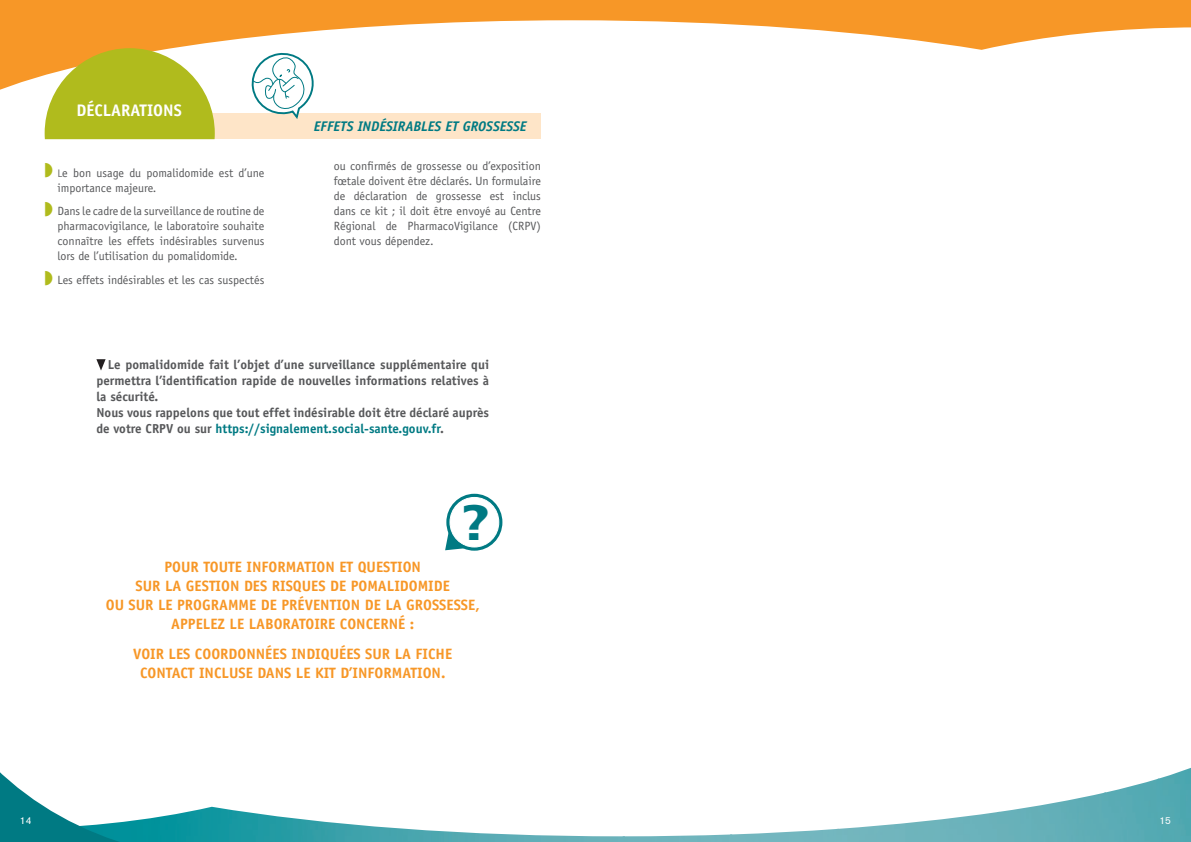
<style>
.page{position:relative;width:1191px;height:842px;background:#fff}
.page>*{position:absolute;margin:0;border:0;box-sizing:border-box;transform-origin:0 0}
.t1{font:700 47.7px "Lucida Sans";color:#007a83}
.t2{font:700 16.8px "Officina Sans Std";color:#fff}
.t3{font:700 15px/19px "Officina Sans Std";color:#f79727;text-align:center}
.t4{font:italic 700 14px "Officina Sans Std";color:#007a83}
.t5{font:700 13px/16px "Officina Sans Std";color:#57585a}
.t6{font:12px/15px "Officina Sans Std";color:#57585a;text-align:justify}
.t7{font:10px "Akzidenz Grotesk BE";color:#fff}
.s1{font-size:11px;color:#69696c}
.s2{color:#007a83}
</style>
<div class="page">
<img style="left:779px;top:829px;width:57px;height:13px">
<img style="left:836px;top:812px;width:161px;height:30px">
<img style="left:997px;top:793px;width:106px;height:49px">
<img style="left:1103px;top:779px;width:54px;height:63px">
<img style="left:1157px;top:768px;width:34px;height:74px">
<svg style="left:0;top:772px;width:779px;height:70px"></svg>
<svg style="left:0;top:0;width:1191px;height:90px"></svg>
<div style="left:63px;top:113px;width:478px;height:26px;background:#fee5c8"></div>
<svg style="left:96px;top:359px;width:10px;height:12px"></svg>
<svg style="left:447px;top:495px;width:54px;height:55px"></svg>
<div style="left:446px;top:494px;width:56px;height:57px;border:2px solid #007a83;border-radius:50%"></div>
<div style="left:450px;top:497px;width:49px;height:50px;background:#fff;border-radius:50%"></div>
<div style="left:450px;top:497px;width:49px;height:50px;border:1px solid #fff;border-radius:50%"></div>
<svg style="left:445px;top:530px;width:23px;height:20px"></svg>
<svg style="left:248px;top:50px;width:68px;height:69px"></svg>
<svg style="left:44px;top:48px;width:171px;height:92px;background:#c0c13d"></svg>
<h2 class="t2" style="left:77px;top:100px;width:107px">DÉCLARATIONS</h2>
<p class="t6" style="left:57px;top:165px;width:208px"><span class="s1">L</span>e bon usage du pomalidomide est d’une importance majeure.</p>
<p class="t6" style="left:57px;top:204px;width:208px">Dans le cadre de la surveillance de routine de pharmacovigilance, le laboratoire souhaite connaître les effets indésirables survenus lors de l’utilisation du pomalidomide.</p>
<p class="t6" style="left:57px;top:272px;width:208px">Les effets indésirables et les cas suspectés</p>
<p class="t4" style="left:314px;top:118px;width:214px">EFFETS INDÉSIRABLES ET GROSSESSE</p>
<p class="t6" style="left:334px;top:159px;width:208px">ou confirmés de grossesse ou d’exposition fœtale doivent être déclarés. Un formulaire de déclaration de grossesse est inclus dans ce kit ; il doit être envoyé au Centre Régional de PharmacoVigilance (CRPV) dont vous dépendez.</p>
<p class="t5" style="left:96px;top:356px;width:394px;text-indent:11px">Le pomalidomide fait l’objet d’une surveillance supplémentaire qui permettra l’identification rapide de nouvelles informations relatives à la sécurité.<br>Nous vous rappelons que tout effet indésirable doit être déclaré auprès de votre CRPV ou sur <span class="s2">https://signalement.social-sante.gouv.fr</span>.</p>
<h1 class="t1" style="left:462px;top:494px;width:29px">?</h1>
<p class="t3" style="left:106px;top:557px;width:375px">POUR TOUTE INFORMATION ET QUESTION<br>SUR LA GESTION DES RISQUES DE POMALIDOMIDE<br>OU SUR LE PROGRAMME DE PRÉVENTION DE LA GROSSESSE, APPELEZ LE LABORATOIRE CONCERNÉ :</p>
<p class="t3" style="left:133px;top:644px;width:320px">VOIR LES COORDONNÉES INDIQUÉES SUR LA FICHE<br>CONTACT INCLUSE DANS LE KIT D’INFORMATION.</p>
<p class="t7" style="left:20px;top:814px;width:13px">14</p>
<p class="t7" style="left:1159px;top:814px;width:13px">15</p>
</div>
